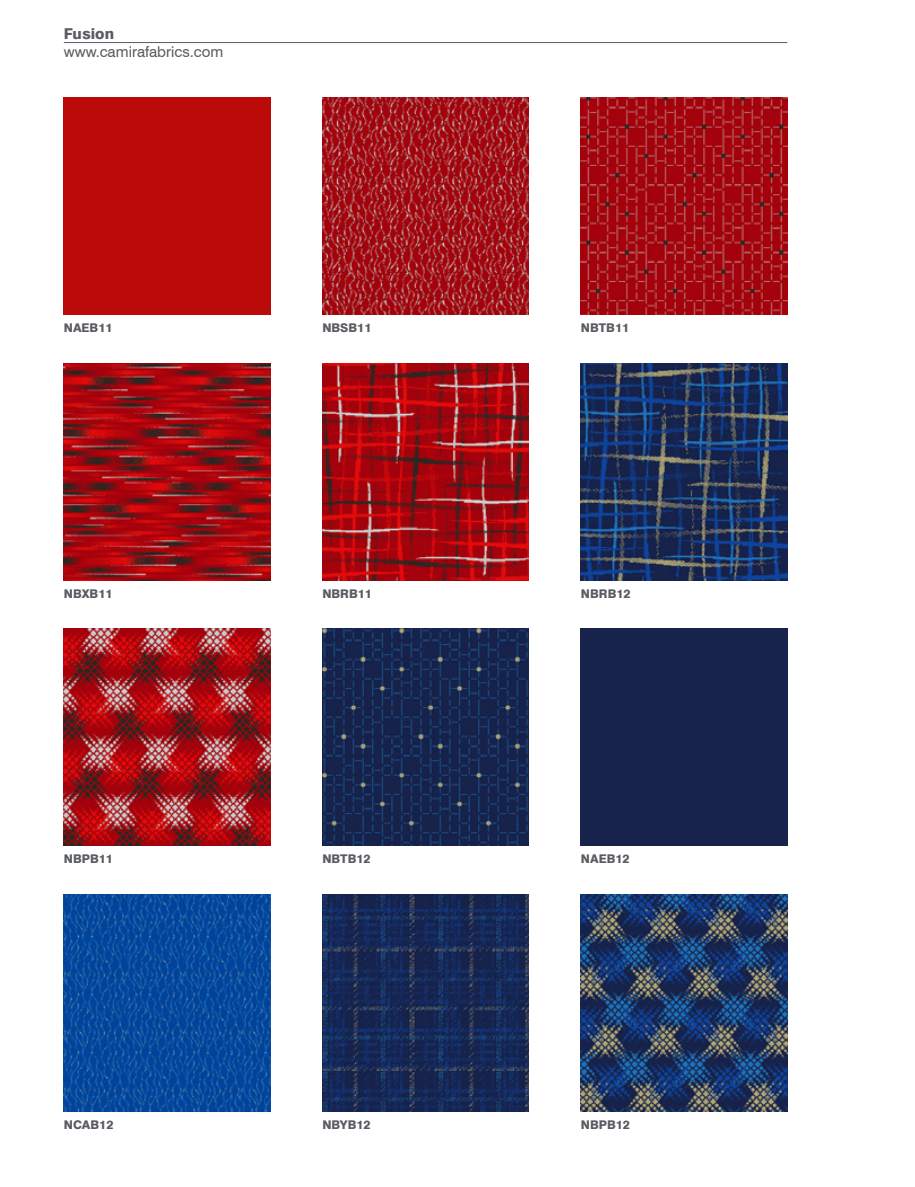
<style>
.page{position:relative;width:915px;height:1187px;background:#fff}
.page>*{position:absolute;margin:0;border:0;box-sizing:border-box;transform-origin:0 0}
.t1{font:15px "Swiss 721 BT";color:#595c61}
.t2{font:800 15px "Swiss 721 BT";color:#595c61}
.t3{font:800 12px "Swiss 721 BT";color:#595c61}
</style>
<div class="page">
<hr style="left:64px;top:42px;width:723px;height:1px;background:#595c61">
<div style="left:64px;top:98px;width:206px;height:217px;background:#ba0a0a"></div>
<img style="left:322px;top:98px;width:206px;height:217px">
<img style="left:580px;top:98px;width:207px;height:217px">
<img style="left:64px;top:363px;width:206px;height:217px">
<img style="left:322px;top:363px;width:206px;height:217px">
<img style="left:580px;top:363px;width:207px;height:217px">
<img style="left:64px;top:628px;width:206px;height:217px">
<img style="left:322px;top:628px;width:206px;height:217px">
<div style="left:580px;top:628px;width:207px;height:217px;background:#17234b"></div>
<img style="left:64px;top:894px;width:206px;height:217px">
<img style="left:322px;top:894px;width:206px;height:217px">
<img style="left:580px;top:894px;width:207px;height:217px">
<p class="t2" style="left:64px;top:25px;width:52px">Fusion</p>
<p class="t1" style="left:64px;top:42px;width:161px">www.camirafabrics.com</p>
<p class="t3" style="left:64px;top:321px;width:50px">NAEB11</p>
<p class="t3" style="left:322px;top:321px;width:51px">NBSB11</p>
<p class="t3" style="left:580px;top:321px;width:50px">NBTB11</p>
<p class="t3" style="left:64px;top:586px;width:50px">NBXB11</p>
<p class="t3" style="left:322px;top:586px;width:51px">NBRB11</p>
<p class="t3" style="left:580px;top:586px;width:51px">NBRB12</p>
<p class="t3" style="left:64px;top:851px;width:51px">NBPB11</p>
<p class="t3" style="left:322px;top:851px;width:50px">NBTB12</p>
<p class="t3" style="left:580px;top:851px;width:50px">NAEB12</p>
<p class="t3" style="left:64px;top:1117px;width:51px">NCAB12</p>
<p class="t3" style="left:322px;top:1117px;width:50px">NBYB12</p>
<p class="t3" style="left:580px;top:1117px;width:51px">NBPB12</p>
</div>
